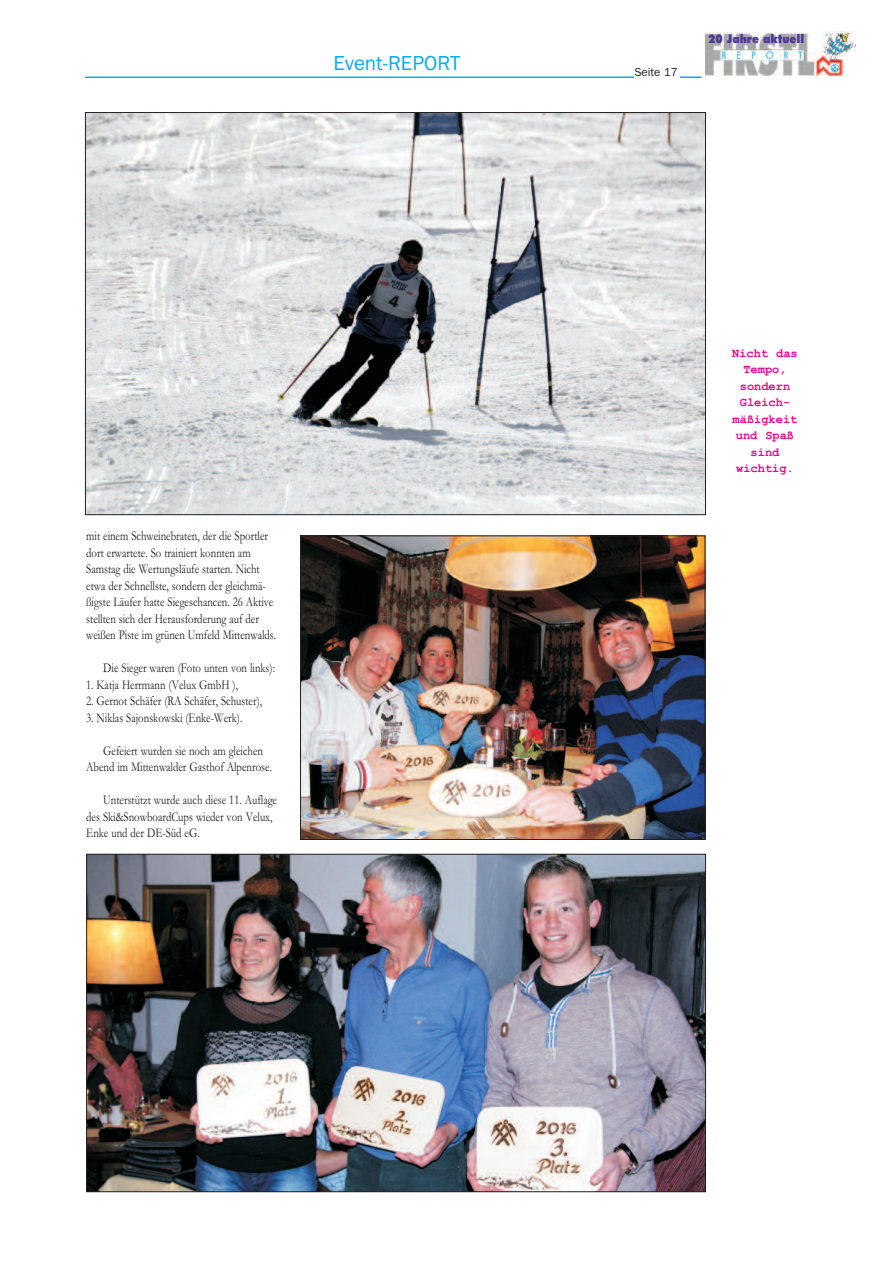
<style>
.page{position:relative;width:893px;height:1263px;background:#fff}
.page>*{position:absolute;margin:0;border:0;box-sizing:border-box;transform-origin:0 0}
.t1{font:21px "Franklin Gothic";color:#00aeef}
.t2{font:13.5px/16.5px "Garamond";color:#231f20;scale:.8 1}
.t3{font:700 12px/16.5px "Courier New";color:#ed028c;text-align:center}
.t4{font:900 12px "Futura BT";color:#4e3b98;scale:.9 1}
.t5{font:12px "Franklin Gothic";color:#231f20}
</style>
<div class="page">
<hr style="left:85px;top:76px;width:617px;height:2px;background:#00aeef">
<img style="left:705px;top:32px;width:150px;height:44px">
<div style="left:635px;top:67px;width:45px;height:14px;background:#fff"></div>
<img style="left:302px;top:537px;width:401px;height:301px">
<div style="left:300px;top:535px;width:405px;height:305px;border:1px solid #231f20"></div>
<img style="left:87px;top:114px;width:617px;height:399px">
<img style="left:88px;top:856px;width:616px;height:334px">
<h1 class="t1" style="left:333px;top:50px;width:128px">Event-REPORT</h1>
<p class="t2" style="left:86px;top:527px;width:239px">mit einem Schweinebraten, der die Sportler dort erwartete. So trainiert konnten am Samstag die Wertungsläufe starten. Nicht etwa der Schnellste, sondern der gleichmä&shy;ßigste Läufer hatte Siegeschancen. 26 Aktive stellten sich der Herausforderung auf der weißen Piste im grünen Umfeld Mittenwalds.</p>
<p class="t2" style="left:103px;top:659px;width:216px">Die Sieger waren (Foto unten von links):</p>
<p class="t2" style="left:86px;top:676px;width:191px">1. Katja Herrmann (Velux GmbH ),</p>
<p class="t2" style="left:86px;top:692px;width:221px">2. Gernot Schäfer (RA Schäfer, Schuster),</p>
<p class="t2" style="left:86px;top:709px;width:197px">3. Niklas Sajonskowski (Enke-Werk).</p>
<p class="t2" style="left:86px;top:742px;width:234px;text-align:center">Gefeiert wurden sie noch am gleichen<br>Abend im Mittenwalder Gasthof Alpenrose.</p>
<p class="t2" style="left:86px;top:791px;width:240px;text-indent:17px">Unterstützt wurde auch diese 11. Auflage des Ski&amp;SnowboardCups wieder von Velux,<br>Enke und der DE-Süd eG.</p>
<p class="t5" style="left:635px;top:64px;width:45px">Seite 17</p>
<p class="t4" style="left:708px;top:31px;width:108px">20 Jahre aktuell</p>
<p class="t3" style="left:732px;top:344px;width:67px">Nicht das<br>Tempo, sondern<br>Gleich&shy;mäßigkeit und Spaß sind wichtig.</p>
</div>
